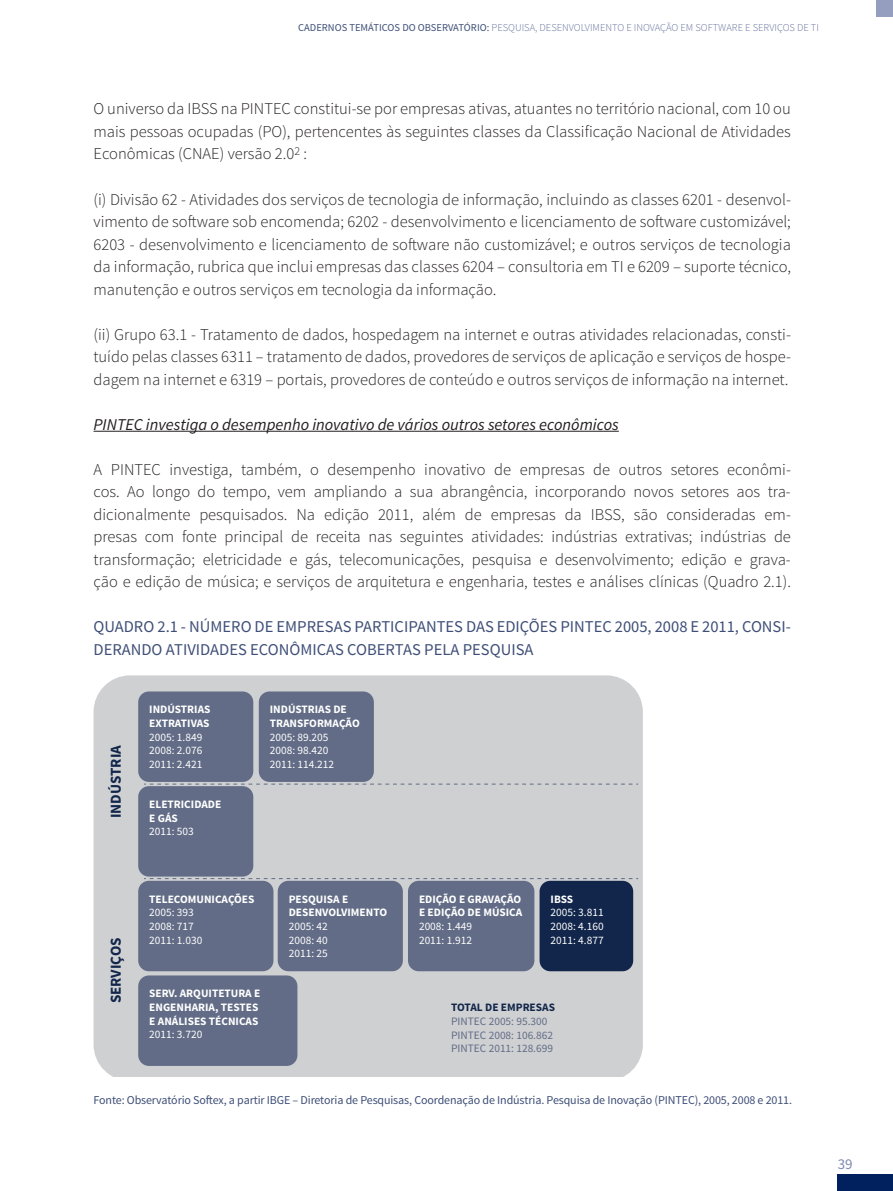
<style>
.page{position:relative;width:893px;height:1191px;background:#fff}
.page>*{position:absolute;margin:0;border:0;box-sizing:border-box;transform-origin:0 0}
.t1{font:300 16.5px/22.5px "Source Sans Pro";color:#231f20;text-align:justify}
.t2{font:16.5px "Source Sans Pro";color:#3e4e77}
.t3{font:italic 16.5px "Source Sans Pro";color:#231f20}
.t4{font:700 15.15px "Source Sans Pro";color:#11264a}
.t5{font:15px "Source Sans Pro";color:#7d88b0}
.t6{font:12px "Source Sans Pro";letter-spacing:-.01em;color:#3e4e77}
.t7{font:700 11.4px/13.6px "Source Sans Pro";color:#fff}
.t8{font:11.4px/13.6px "Source Sans Pro";color:#fff;text-align:justify}
.t9{font:11.4px/13.6px "Source Sans Pro";color:#626c86}
.t10{font:700 11.4px "Source Sans Pro";color:#11264a}
.t11{font:300 10.5px "Source Sans Pro";color:#67739d}
.s1{font-weight:400;color:#3e4e77}
</style>
<div class="page">
<div style="left:838px;top:1174px;width:55px;height:17px;background:#00215d"></div>
<div style="left:876px;top:0;width:17px;height:17px;background:#969ec0"></div>
<hr style="left:94px;top:431px;width:525px;height:1px;background:#231f20">
<div style="left:94px;top:675px;width:549px;height:401px;background:#cfd0d2"></div>
<div style="left:138px;top:691px;width:115px;height:91px;background:#626c86;border-radius:11px"></div>
<div style="left:259px;top:691px;width:115px;height:91px;background:#626c86;border-radius:11px"></div>
<div style="left:138px;top:786px;width:115px;height:90px;background:#626c86;border-radius:11px"></div>
<div style="left:138px;top:880px;width:135px;height:91px;background:#626c86;border-radius:11px"></div>
<div style="left:278px;top:880px;width:125px;height:91px;background:#626c86;border-radius:11px"></div>
<div style="left:408px;top:880px;width:126px;height:91px;background:#626c86;border-radius:11px"></div>
<div style="left:540px;top:880px;width:93px;height:91px;background:#11264a;border-radius:11px"></div>
<div style="left:138px;top:975px;width:159px;height:91px;background:#626c86;border-radius:11px"></div>
<svg style="left:144px;top:784px;width:494px;height:1px"></svg>
<svg style="left:144px;top:878px;width:494px;height:1px"></svg>
<p class="t11" style="left:298px;top:21px;width:522px"><span class="s1">CADERNOS TEMÁTICOS DO OBSERVATÓRIO:</span> PESQUISA, DESENVOLVIMENTO E INOVAÇÃO EM so ftware E SERVIÇOS DE TI</p>
<p class="t1" style="left:94px;top:98px;width:699px">O universo da IBSS na PINTEC constitui-se por empresas ativas, atuantes no território nacional, com 10 ou mais pessoas ocupadas (PO), pertencentes às seguintes classes da Classificação Nacional de Atividades Econômicas (CNAE) versão 2.0<sup>2</sup> :</p>
<p class="t1" style="left:94px;top:188px;width:699px">(i) Divisão 62 - Atividades dos serviços de tecnologia de informação, incluindo as classes 6201 - desenvol&shy;vimento de software sob encomenda; 6202 - desenvolvimento e licenciamento de software customizável; 6203 - desenvolvimento e licenciamento de software não customizável; e outros serviços de tecnologia da informação, rubrica que inclui empresas das classes 6204 – consultoria em TI e 6209 – suporte técnico, manutenção e outros serviços em tecnologia da informação.</p>
<p class="t1" style="left:94px;top:323px;width:699px">(ii) Grupo 63.1 - Tratamento de dados, hospedagem na internet e outras atividades relacionadas, consti&shy;tuído pelas classes 6311 – tratamento de dados, provedores de serviços de aplicação e serviços de hospe&shy;dagem na internet e 6319 – portais, provedores de conteúdo e outros serviços de informação na internet.</p>
<p class="t3" style="left:94px;top:414px;width:527px">PINTEC investiga o desempenho inovativo de vários outros setores econômicos</p>
<p class="t1" style="left:94px;top:458px;width:699px">A PINTEC investiga, também, o desempenho inovativo de empresas de outros setores econômi&shy;cos. Ao longo do tempo, vem ampliando a sua abrangência, incorporando novos setores aos tra&shy;dicionalmente pesquisados. Na edição 2011, além de empresas da IBSS, são consideradas em&shy;presas com fonte principal de receita nas seguintes atividades: indústrias extrativas; indústrias de transformação; eletricidade e gás, telecomunicações, pesquisa e desenvolvimento; edição e grava&shy;ção e edição de música; e serviços de arquitetura e engenharia, testes e análises clínicas (Quadro 2.1).</p>
<p class="t2" style="left:94px;top:616px;width:22px">QUADRO</p>
<p class="t2" style="left:157px;top:616px;width:54px">2.1 - NÚMERO</p>
<p class="t2" style="left:255px;top:616px;width:32px">DE EMPRESAS</p>
<p class="t2" style="left:354px;top:616px;width:10px">PARTICIPANTES</p>
<p class="t2" style="left:466px;top:616px;width:10px">DAS</p>
<p class="t2" style="left:497px;top:616px;width:255px">EDI ÇÕES PINTEC 2005, 2008 E 2011, CONSI</p>
<p class="t2" style="left:786px;top:616px;width:7px">-</p>
<p class="t2" style="left:94px;top:639px;width:11px">DERANDO</p>
<p class="t2" style="left:166px;top:639px;width:10px">ATIVIDADES</p>
<p class="t2" style="left:250px;top:639px;width:11px">ECON</p>
<p class="t2" style="left:289px;top:639px;width:21px">ÔMICAS</p>
<p class="t2" style="left:347px;top:639px;width:11px">COBERTAS</p>
<p class="t2" style="left:424px;top:639px;width:10px">PELA</p>
<p class="t2" style="left:463px;top:639px;width:10px">PESQUISA</p>
<p class="t4" style="left:106px;top:818px;width:75px;rotate:-90deg">INDÚSTRIA</p>
<p class="t4" style="left:106px;top:1003px;width:67px;rotate:-90deg">SERVIÇOS</p>
<p class="t7" style="left:149px;top:703px;width:63px">INDÚSTRIAS<br>EXTRATIVAS</p>
<p class="t8" style="left:149px;top:730px;width:55px">2005: 1.849<br>2008: 2.076<br>2011: 2.421</p>
<p class="t7" style="left:149px;top:798px;width:74px">ELETRICIDADE<br>E GÁS</p>
<p class="t8" style="left:149px;top:825px;width:46px">2011: 503</p>
<p class="t7" style="left:270px;top:703px;width:91px">INDÚSTRIAS DE<br>TRANSFORMAÇÃO</p>
<p class="t8" style="left:270px;top:730px;width:66px;text-align:left">2005: 89.205<br>2008: 98.420<br>2011: 114.212</p>
<p class="t7" style="left:149px;top:892px;width:107px">TELECOMUNICAÇÕES</p>
<p class="t8" style="left:149px;top:906px;width:55px;text-align:left">2005: 393<br>2008: 717<br>2011: 1.030</p>
<p class="t7" style="left:149px;top:987px;width:113px">SERV. ARQUITETURA E<br>ENGENHARIA, TESTES<br>E ANÁLISES TÉCNICAS</p>
<p class="t8" style="left:149px;top:1027px;width:55px">2011: 3.720</p>
<p class="t7" style="left:289px;top:892px;width:100px">PESQUISA E<br>DESENVOLVIMENTO</p>
<p class="t8" style="left:289px;top:919px;width:40px">2005: 42<br>2008: 40<br>2011: 25</p>
<p class="t7" style="left:419px;top:892px;width:105px">EDIÇÃO E GRAVAÇÃO<br>E EDIÇÃO DE MÚSICA</p>
<p class="t8" style="left:419px;top:919px;width:55px">2008: 1.449<br>2011: 1.912</p>
<p class="t7" style="left:551px;top:892px;width:24px">IBSS</p>
<p class="t8" style="left:551px;top:906px;width:55px">2005: 3.811<br>2008: 4.160<br>2011: 4.877</p>
<p class="t10" style="left:451px;top:1000px;width:105px">TOTAL DE EMPRESAS</p>
<p class="t9" style="left:451px;top:1014px;width:104px">PINTEC 2005: 95.300<br>PINTEC 2008: 106.862<br>PINTEC 2011: 128.699</p>
<p class="t6" style="left:94px;top:1092px;width:700px">FONTE: OBSERVATÓRIO SOFTEX, A PARTIR IBGE – DIRETORIA DE PESQUISAS, COORDENAÇÃO DE INDÚSTRIA. PESQUISA DE INOVAÇÃO (PINTEC), 2005, 2008 E 2011.</p>
<p class="t5" style="left:838px;top:1154px;width:16px">39</p>
</div>
